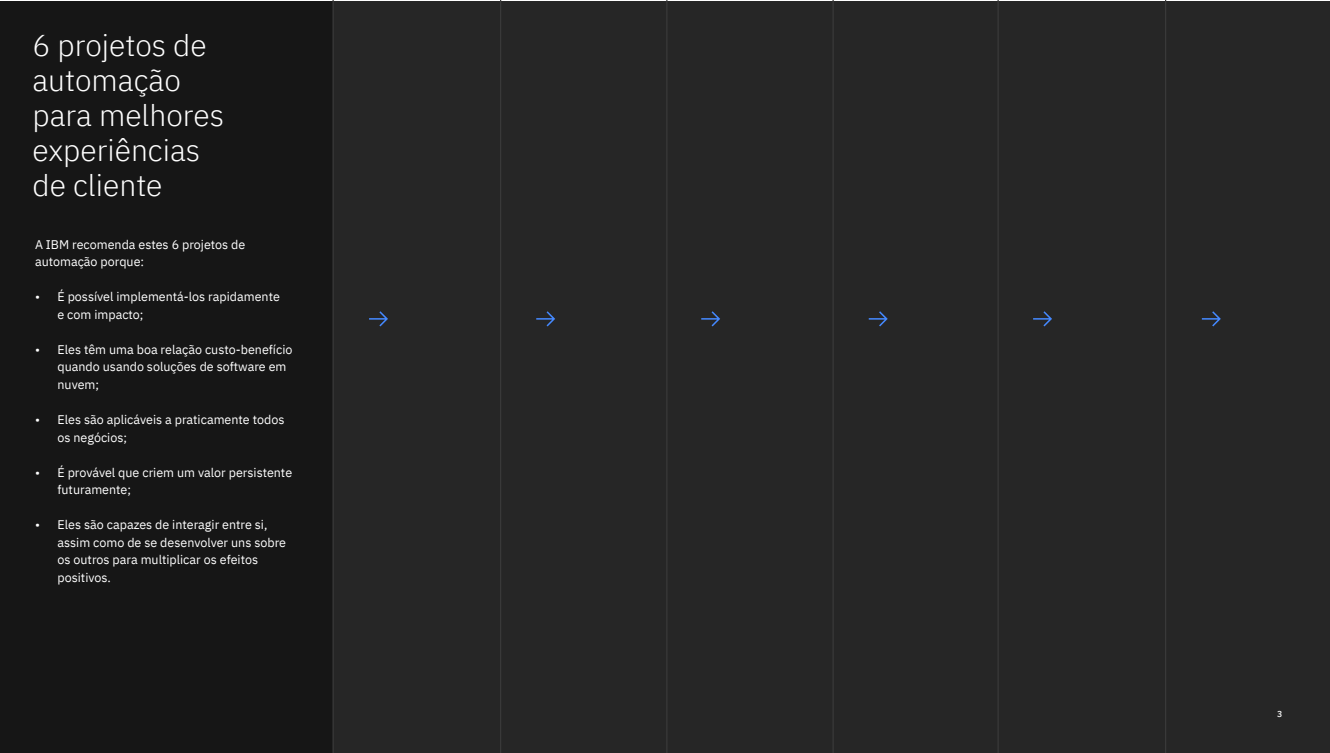
<style>
.page{position:relative;width:1330px;height:753px;background:#fff}
.page>*{position:absolute;margin:0;border:0;box-sizing:border-box;transform-origin:0 0}
.t1{font:300 30px/35px "IBM Plex Sans";color:#fff}
.Body_copy{font:12.5px/17.5px "IBM Plex Sans";color:#fff}
.t2{font:500 8.75px "IBM Plex Sans";color:#fff}
</style>
<div class="page">
<div style="left:1px;top:1px;width:1328px;height:751px;background:#161616"></div>
<div style="left:333px;top:1px;width:996px;height:751px;background:#262626"></div>
<hr style="left:332px;top:0;width:2px;height:752px;background:#393939">
<hr style="left:500px;top:0;width:1px;height:752px;background:#393939">
<hr style="left:666px;top:0;width:2px;height:752px;background:#393939">
<hr style="left:832px;top:0;width:2px;height:752px;background:#393939">
<hr style="left:998px;top:0;width:1px;height:752px;background:#393939">
<hr style="left:1165px;top:0;width:1px;height:752px;background:#393939">
<svg style="left:369px;top:311px;width:19px;height:15px"></svg>
<svg style="left:536px;top:311px;width:19px;height:15px"></svg>
<svg style="left:701px;top:311px;width:19px;height:15px"></svg>
<svg style="left:869px;top:311px;width:19px;height:15px"></svg>
<svg style="left:1033px;top:311px;width:19px;height:15px"></svg>
<svg style="left:1202px;top:311px;width:19px;height:15px"></svg>
<h3 class="t1" style="left:32px;top:26px;width:193px">6 projetos de automação para melhores experiências de cliente</h3>
<p class="Body_copy" style="left:35px;top:235px;width:212px">A IBM recomenda estes 6 projetos de automação porque:</p>
<p class="Body_copy" style="left:58px;top:287px;width:224px;text-indent:-22px">• É possível implementá-los rapidamente e com impacto;</p>
<p class="Body_copy" style="left:58px;top:340px;width:237px;text-indent:-22px">• Eles têm uma boa relação custo-benefício quando usando soluções de software em nuvem;</p>
<p class="Body_copy" style="left:58px;top:410px;width:228px;text-indent:-22px">• Eles são aplicáveis a praticamente todos os negócios;</p>
<p class="Body_copy" style="left:58px;top:462px;width:236px;text-indent:-22px">• É provável que criem um valor persistente futuramente;</p>
<p class="Body_copy" style="left:58px;top:515px;width:230px;text-indent:-22px">• Eles são capazes de interagir entre si, assim como de se desenvolver uns sobre os outros para multiplicar os efeitos positivos.</p>
<p class="t2" style="left:1277px;top:706px;width:7px">3</p>
</div>
